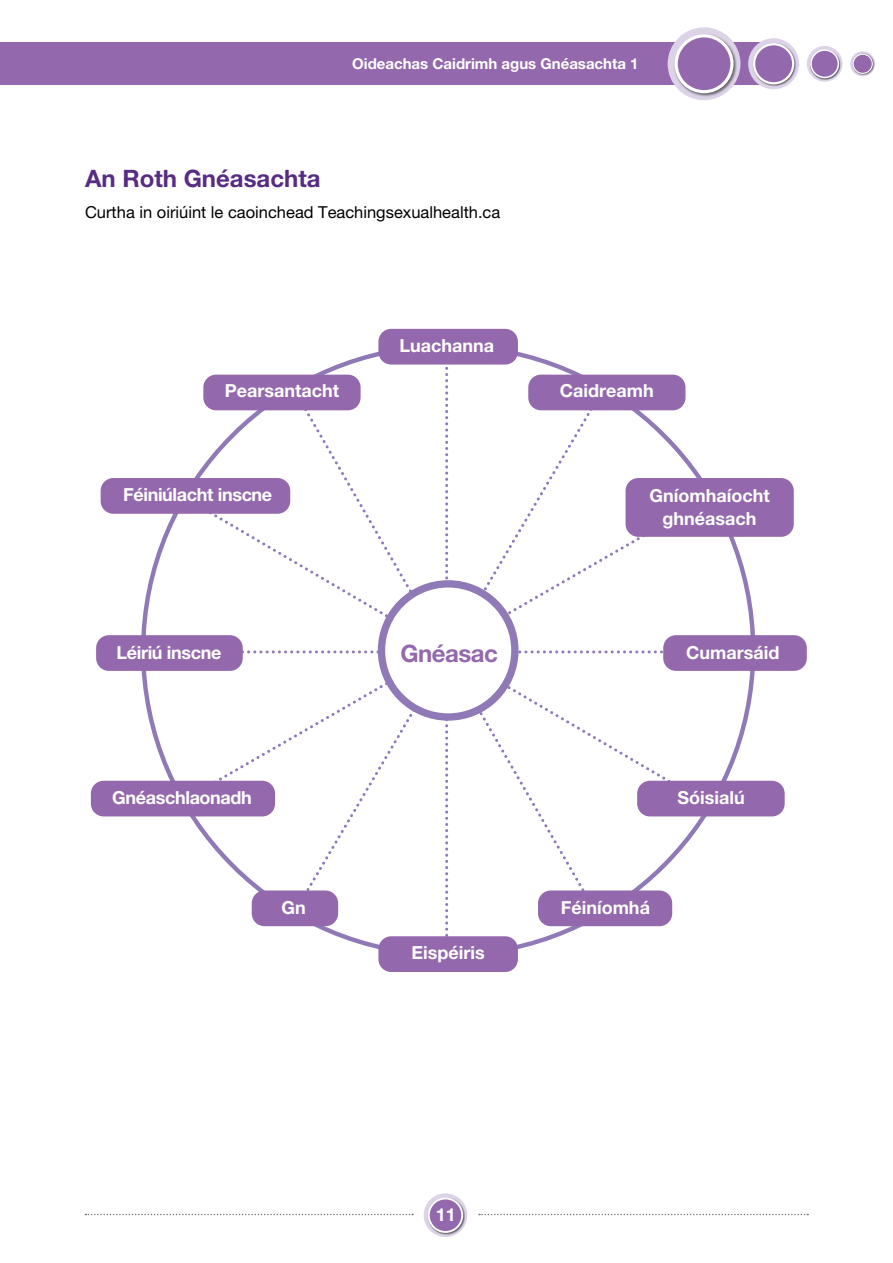
<style>
.page{position:relative;width:893px;height:1263px;background:#fff}
.page>*{position:absolute;margin:0;border:0;box-sizing:border-box;transform-origin:0 0}
.t1{font:700 24px "Helvetica Neue LT Pro";color:#572c82}
.t2{font:700 24px "Helvetica Neue LT Pro";letter-spacing:-.02em;color:#9468ac}
.t3{font:700 18px/22.5px "Helvetica Neue LT Pro";color:#fff;text-align:center}
.t4{font:700 18px "Helvetica Neue LT Pro";letter-spacing:-.02em;color:#fff}
.t5{font:16.5px "Helvetica Neue LT Pro";color:#000}
.t6{font:700 15px "Helvetica Neue LT Pro";color:#fff}
</style>
<div class="page">
<div style="left:0;top:43px;width:774px;height:42px;background:#9468ac"></div>
<div style="left:668px;top:27px;width:72px;height:73px;background:#ddd3e8;border-radius:50%"></div>
<div style="left:673px;top:33px;width:64px;height:64px;background:#000;opacity:.55"></div>
<svg style="left:675px;top:34px;width:58px;height:59px"></svg>
<div style="left:678px;top:37px;width:52px;height:53px;background:#9468ac;border-radius:50%"></div>
<div style="left:748px;top:38px;width:51px;height:51px;background:#ddd3e8;border-radius:50%"></div>
<div style="left:752px;top:43px;width:45px;height:44px;background:#000;opacity:.55"></div>
<svg style="left:753px;top:43px;width:41px;height:41px"></svg>
<div style="left:755px;top:45px;width:37px;height:37px;background:#9468ac;border-radius:50%"></div>
<div style="left:807px;top:46px;width:35px;height:36px;background:#ddd3e8;border-radius:50%"></div>
<div style="left:810px;top:49px;width:31px;height:31px;background:#000;opacity:.55"></div>
<svg style="left:810px;top:49px;width:29px;height:29px"></svg>
<div style="left:812px;top:51px;width:26px;height:26px;background:#9468ac;border-radius:50%"></div>
<div style="left:850px;top:51px;width:25px;height:25px;background:#ddd3e8;border-radius:50%"></div>
<div style="left:852px;top:53px;width:22px;height:22px;background:#000;opacity:.55"></div>
<svg style="left:853px;top:54px;width:20px;height:20px"></svg>
<div style="left:854px;top:55px;width:18px;height:18px;background:#9468ac;border-radius:50%"></div>
<svg style="left:141px;top:351px;width:607px;height:598px"></svg>
<div style="left:378px;top:329px;width:140px;height:36px;background:#9468ac;border-radius:13px"></div>
<div style="left:378px;top:936px;width:140px;height:36px;background:#9468ac;border-radius:13px"></div>
<div style="left:381px;top:584px;width:134px;height:133px;background:#fff;border-radius:50%"></div>
<div style="left:378px;top:580px;width:141px;height:141px;border:7px solid #9079b7;border-radius:50%"></div>
<div style="left:528px;top:375px;width:157px;height:35px;background:#9468ac;border-radius:13px"></div>
<div style="left:625px;top:478px;width:169px;height:59px;background:#9468ac;border-radius:13px"></div>
<div style="left:663px;top:635px;width:144px;height:36px;background:#9468ac;border-radius:13px"></div>
<div style="left:637px;top:781px;width:148px;height:35px;background:#9468ac;border-radius:13px"></div>
<div style="left:538px;top:890px;width:134px;height:36px;background:#9468ac;border-radius:13px"></div>
<div style="left:252px;top:890px;width:86px;height:36px;background:#9468ac;border-radius:13px"></div>
<div style="left:203px;top:375px;width:158px;height:35px;background:#9468ac;border-radius:13px"></div>
<div style="left:101px;top:478px;width:189px;height:36px;background:#9468ac;border-radius:13px"></div>
<div style="left:96px;top:635px;width:147px;height:36px;background:#9468ac;border-radius:13px"></div>
<div style="left:91px;top:781px;width:184px;height:35px;background:#9468ac;border-radius:13px"></div>
<div style="left:424px;top:1193px;width:43px;height:44px;background:#ddd3e8;border-radius:50%"></div>
<div style="left:427px;top:1197px;width:38px;height:38px;background:#000;opacity:.55"></div>
<svg style="left:428px;top:1197px;width:35px;height:36px"></svg>
<div style="left:430px;top:1199px;width:31px;height:32px;background:#9468ac;border-radius:50%"></div>
<svg style="left:479px;top:1214px;width:329px;height:1px"></svg>
<svg style="left:85px;top:1214px;width:328px;height:1px"></svg>
<p class="t6" style="left:352px;top:54px;width:288px">Oideachas Caidrimh agus Gnéasachta 1</p>
<h1 class="t1" style="left:85px;top:164px;width:237px">An Roth Gnéasachta</h1>
<p class="t5" style="left:85px;top:203px;width:417px">Curtha in oiriúint le caoinchead Teachingsexualhealth.ca</p>
<p class="t3" style="left:399px;top:334px;width:96px">Luachanna</p>
<p class="t3" style="left:225px;top:379px;width:116px">Pearsantacht</p>
<p class="t3" style="left:560px;top:379px;width:95px">Caidreamh</p>
<p class="t4" style="left:123px;top:483px;width:151px">Féiniúlacht inscne</p>
<p class="t3" style="left:649px;top:484px;width:122px">Gníomhaíocht ghnéasach</p>
<p class="t4" style="left:116px;top:641px;width:106px">Léiriú inscne</p>
<h1 class="t2" style="left:400px;top:639px;width:99px">Gnéasac</h1>
<p class="t3" style="left:686px;top:641px;width:95px">Cumarsáid</p>
<p class="t4" style="left:112px;top:787px;width:141px">Gnéaschlaonadh</p>
<p class="t3" style="left:677px;top:786px;width:69px">Sóisialú</p>
<p class="t3" style="left:282px;top:896px;width:26px">Gn</p>
<p class="t3" style="left:561px;top:896px;width:91px">Féiníomhá</p>
<p class="t3" style="left:412px;top:941px;width:75px">Eispéiris</p>
<p class="t3" style="left:436px;top:1203px;width:22px">11</p>
</div>
